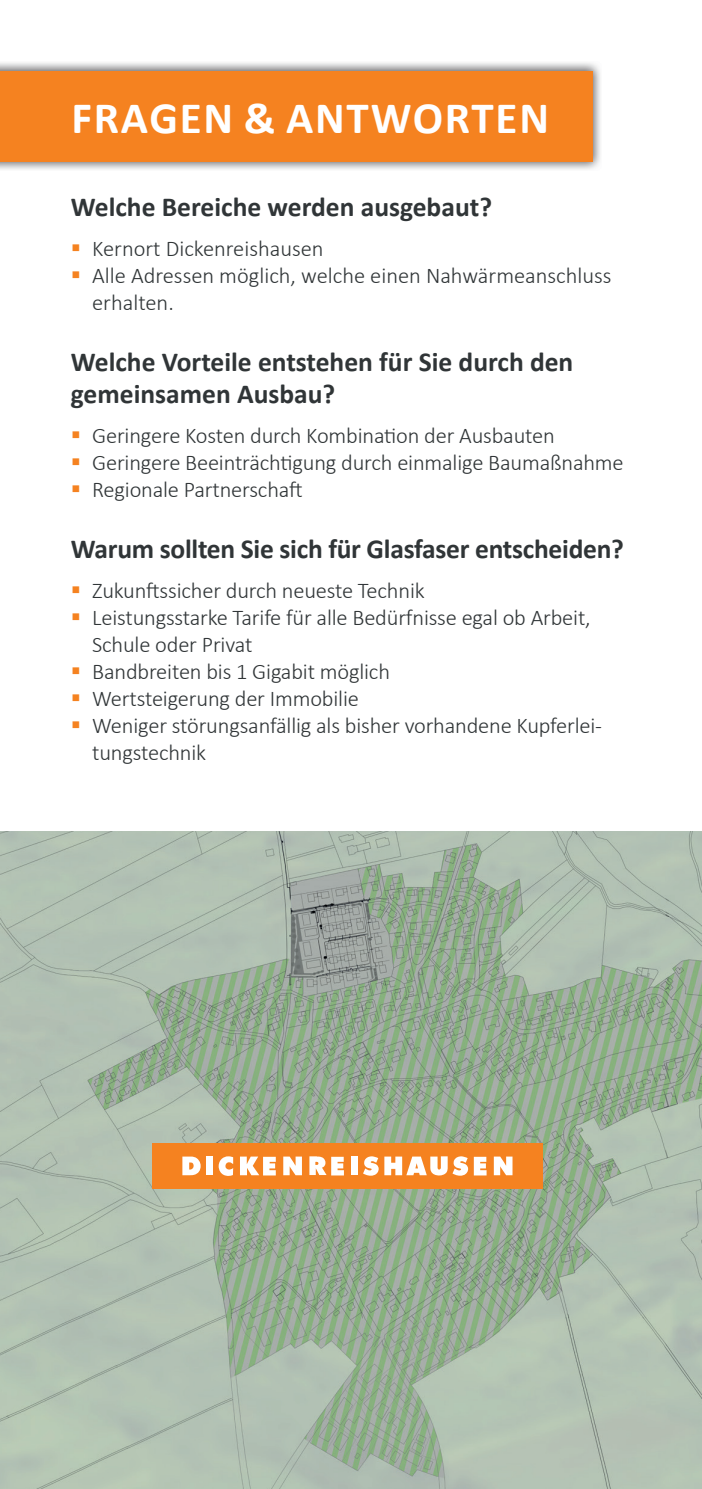
<style>
.page{position:relative;width:702px;height:1489px;background:#fff}
.page>*{position:absolute;margin:0;border:0;box-sizing:border-box;transform-origin:0 0}
.t1{font:700 45px "Calibri";letter-spacing:.04em;color:#fff}
.t2{font:700 27.5px/32.5px "Calibri";color:#303537}
.t3{font:300 22.5px/27px "Calibri";letter-spacing:-.01em;color:#303537}
.s1{color:#f58220}
</style>
<div class="page">
<img style="left:0;top:63px;width:600px;height:106px">
<div style="left:0;top:71px;width:592px;height:90px;background:#f58220"></div>
<img style="left:0;top:831px;width:702px;height:657px">
<div style="left:152px;top:1143px;width:390px;height:45px;background:#f58220"></div>
<svg style="left:182px;top:1156px;width:19px;height:19px"></svg>
<div style="left:206px;top:1156px;width:7px;height:19px;background:#fff"></div>
<svg style="left:219px;top:1156px;width:14px;height:19px"></svg>
<svg style="left:240px;top:1156px;width:36px;height:19px"></svg>
<svg style="left:283px;top:1156px;width:19px;height:19px"></svg>
<svg style="left:309px;top:1156px;width:35px;height:19px"></svg>
<div style="left:351px;top:1156px;width:7px;height:19px;background:#fff"></div>
<svg style="left:363px;top:1156px;width:15px;height:19px"></svg>
<svg style="left:384px;top:1156px;width:84px;height:19px"></svg>
<svg style="left:474px;top:1156px;width:12px;height:19px"></svg>
<svg style="left:494px;top:1156px;width:18px;height:19px"></svg>
<h1 class="t1" style="left:71px;top:89px;width:479px">FRAGEN &amp; ANTWORTEN</h1>
<p class="t2" style="left:71px;top:190px;width:422px">Welche Bereiche werden ausgebaut?</p>
<p class="t3" style="left:71px;top:233px;width:254px"><span class="s1">▪</span> Kernort Dickenreishausen</p>
<p class="t3" style="left:92px;top:260px;width:521px;text-indent:-21px"><span class="s1">▪</span> Alle Adressen möglich, welche einen Nahwärmeanschluss erhalten.</p>
<p class="t2" style="left:71px;top:345px;width:504px">Welche Vorteile entstehen für Sie durch den gemeinsamen Ausbau?</p>
<p class="t3" style="left:71px;top:421px;width:485px"><span class="s1">▪</span> Geringere Kosten durch Kombination der Ausbauten</p>
<p class="t3" style="left:71px;top:448px;width:554px"><span class="s1">▪</span> Geringere Beeinträchtigung durch einmalige Baumaßnahme</p>
<p class="t3" style="left:71px;top:475px;width:233px"><span class="s1">▪</span> Regionale Partnerschaft</p>
<p class="t2" style="left:71px;top:533px;width:554px">Warum sollten Sie sich für Glasfaser entscheiden?</p>
<p class="t3" style="left:71px;top:576px;width:355px"><span class="s1">▪</span> Zukunftssicher durch neueste Technik</p>
<p class="t3" style="left:92px;top:603px;width:500px;text-indent:-21px"><span class="s1">▪</span> Leistungsstarke Tarife für alle Bedürfnisse egal ob Arbeit,<br>Schule oder Privat</p>
<p class="t3" style="left:71px;top:657px;width:320px"><span class="s1">▪</span> Bandbreiten bis 1 Gigabit möglich</p>
<p class="t3" style="left:71px;top:684px;width:289px"><span class="s1">▪</span> Wertsteigerung der Immobilie</p>
<p class="t3" style="left:92px;top:711px;width:511px;text-indent:-21px"><span class="s1">▪</span> Weniger störungsanfällig als bisher vorhandene Kupferlei&shy;tungstechnik</p>
</div>
